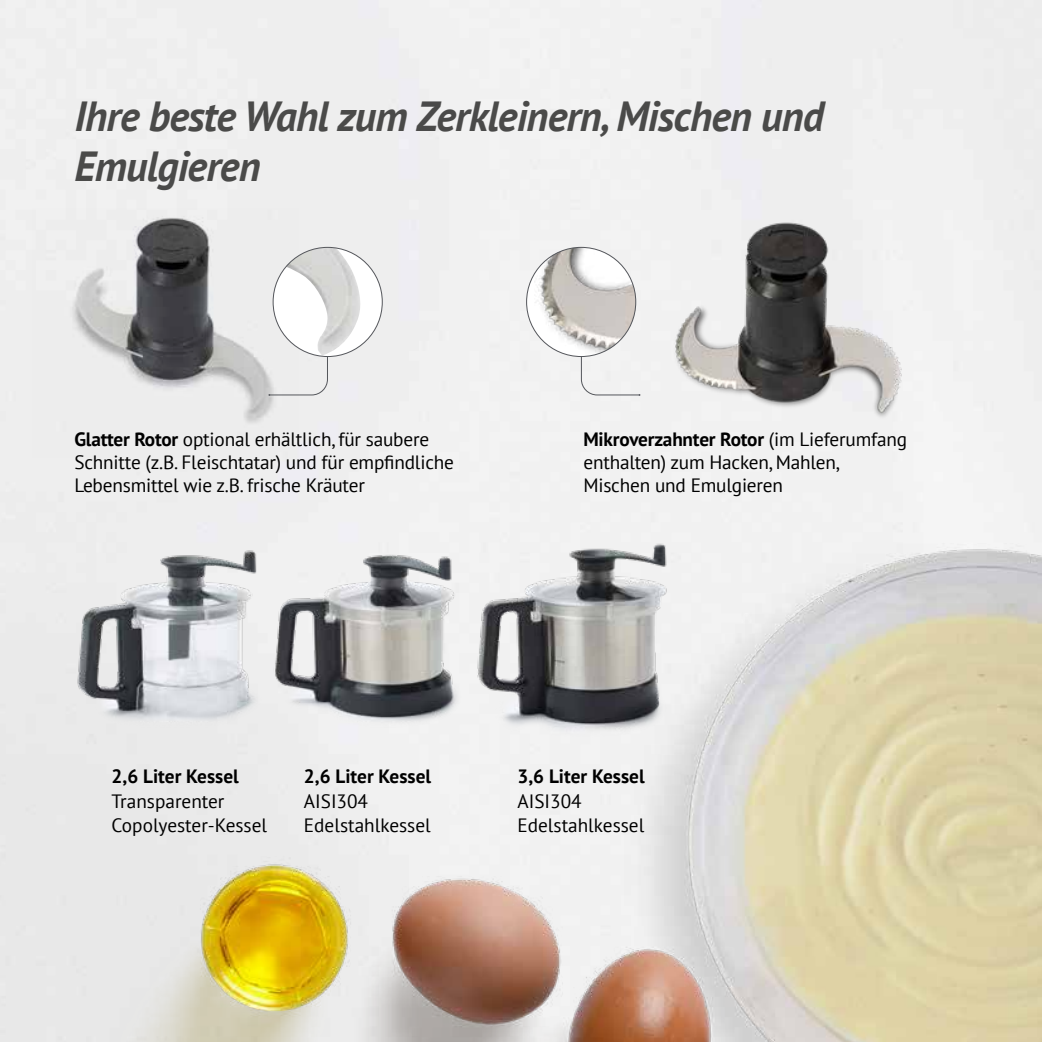
<style>
.page{position:relative;width:1042px;height:1042px;background:#fff}
.page>*{position:absolute;margin:0;border:0;box-sizing:border-box;transform-origin:0 0}
.t1{font:italic 700 42px/50.4px "PT Sans";letter-spacing:-.02em;color:#4a4a49}
.t2{font:19.25px/23.1px "PT Sans";letter-spacing:-.01em;color:#000}
.t3{font:700 19.25px "PT Sans";color:#000}
.s1{font-weight:700}
</style>
<div class="page">
<img style="left:0;top:0;width:1042px;height:1042px">
<img style="left:32px;top:208px;width:267px;height:249px">
<div style="left:273px;top:247px;width:109px;height:109px;background:#fff;border-radius:50%"></div>
<img style="left:286px;top:247px;width:77px;height:108px">
<img style="left:526px;top:247px;width:110px;height:109px;border-radius:55px">
<svg style="left:268px;top:356px;width:60px;height:40px;background:#e6e6e6"></svg>
<div style="left:581px;top:356px;width:59px;height:40px;background:#f1f1f1"></div>
<img style="left:641px;top:218px;width:301px;height:227px">
<img style="left:56px;top:521px;width:204px;height:252px">
<img style="left:260px;top:521px;width:238px;height:252px">
<img style="left:464px;top:527px;width:238px;height:252px">
<h1 class="t1" style="left:74px;top:90px;width:751px">Ihre beste Wahl zum Zerkleinern, Mischen und<br>Emulgieren</h1>
<p class="t2" style="left:74px;top:427px;width:381px"><span class="s1">Glatter Rotor</span> optional erhältlich, für saubere<br>Schnitte (z.B. Fleischtatar) und für empfindliche<br>Lebensmittel wie z.B. frische Kräuter</p>
<p class="t2" style="left:583px;top:427px;width:325px"><span class="s1">Mikroverzahnter Rotor</span> (im Lieferumfang enthalten) zum Hacken, Mahlen,<br>Mischen und Emulgieren</p>
<p class="t3" style="left:112px;top:764px;width:129px">2,6 Liter Kessel</p>
<p class="t2" style="left:112px;top:788px;width:157px;line-height:24.5px">Transparenter<br>Copolyester-Kessel</p>
<p class="t3" style="left:304px;top:764px;width:129px">2,6 Liter Kessel</p>
<p class="t2" style="left:304px;top:788px;width:128px;line-height:24.5px">AISI304<br>Edelstahlkessel</p>
<p class="t3" style="left:517px;top:764px;width:129px">3,6 Liter Kessel</p>
<p class="t2" style="left:517px;top:788px;width:128px;line-height:24.5px">AISI304<br>Edelstahlkessel</p>
</div>
